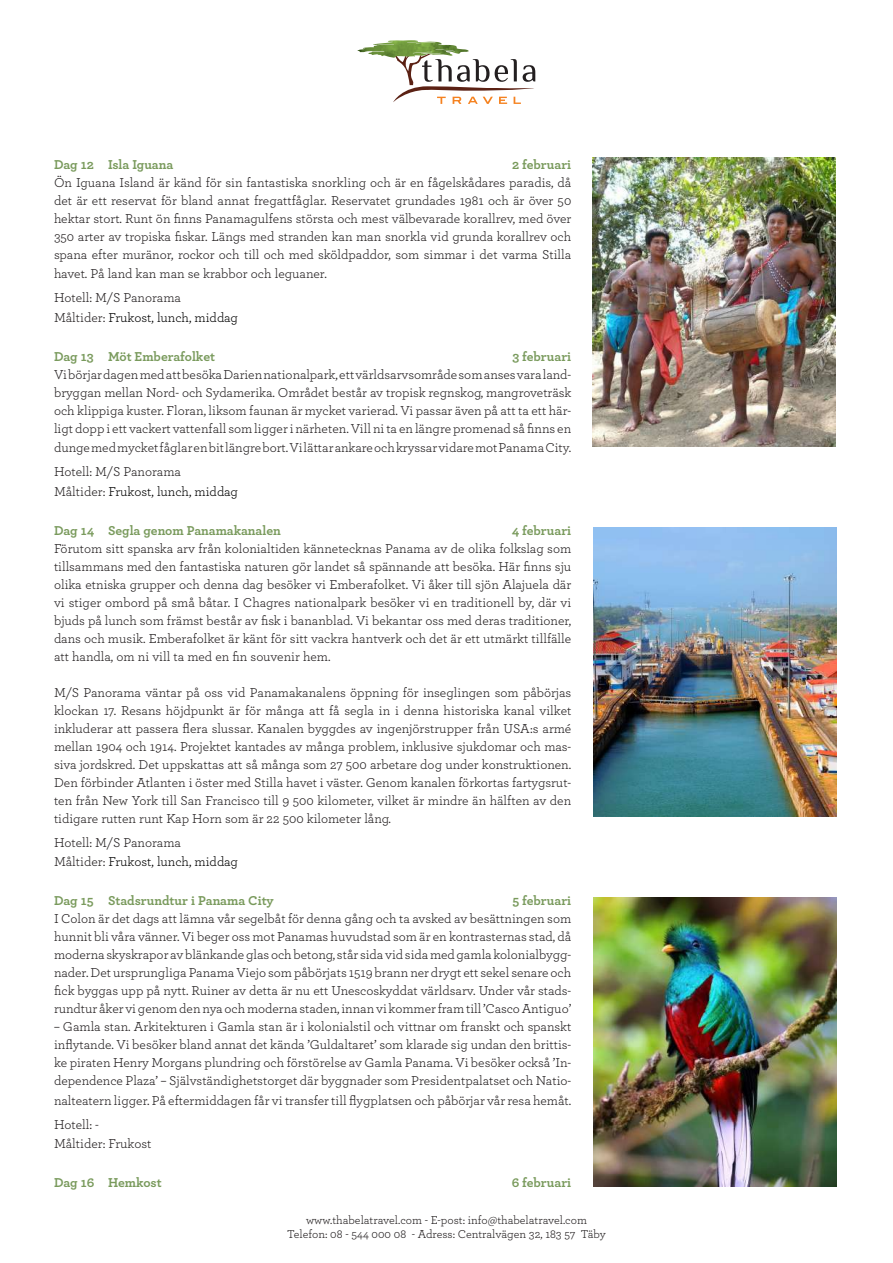
<style>
.page{position:relative;width:893px;height:1263px;background:#fff}
.page>*{position:absolute;margin:0;border:0;box-sizing:border-box;transform-origin:0 0}
.t1{font:13.5px/18px "Archer Pro";color:#231f20;text-align:justify}
.t2{font:700 13.5px "Archer Pro";color:#799a5c}
.t3{font:13.5px "Archer Pro";color:#000}
.t4{font:12px/14.4px "Archer Pro";color:#231f20;text-align:center}
.s1{color:#231f20}
.s2{color:#000}
</style>
<div class="page">
<img style="left:357px;top:40px;width:80px;height:13px">
<svg style="left:365px;top:42px;width:170px;height:62px"></svg>
<img style="left:594px;top:528px;width:243px;height:289px">
<img style="left:594px;top:898px;width:243px;height:289px">
<img style="left:593px;top:158px;width:243px;height:289px">
<p class="t2" style="left:54px;top:153px;width:121px">Dag 12 Isla Iguana</p>
<p class="t2" style="left:512px;top:153px;width:61px">2 februari</p>
<p class="t1" style="left:54px;top:172px;width:519px">Ön Iguana Island är känd för sin fantastiska snorkling och är en fågelskådares paradis, då det är ett reservat för bland annat fregattfåglar. Reservatet grundades 1981 och är över 50 hektar stort. Runt ön finns Panamagulfens största och mest välbevarade korallrev, med över 350 arter av tropiska fiskar. Längs med stranden kan man snorkla vid grunda korallrev och spana efter muränor, rockor och till och med sköldpaddor, som simmar i det varma Stilla</p>
<p class="t1" style="left:54px;top:261px;width:274px;line-height:24px">havet. På land kan man se krabbor och leguaner.<br>Hotell: M/S Panorama</p>
<p class="t3" style="left:54px;top:308px;width:186px"><span class="s1">Måltider:</span> Frukost, lunch, middag</p>
<p class="t2" style="left:54px;top:345px;width:163px">Dag 13 Möt Emberafolket</p>
<p class="t2" style="left:513px;top:345px;width:60px">3 februari</p>
<p class="t1" style="left:54px;top:364px;width:519px">Vi börjar dagen med att besöka Darien nationalpark, ett världsarvsområde som anses vara land&shy;bryggan mellan Nord- och Sydamerika. Området består av tropisk regnskog, mangroveträsk och klippiga kuster. Floran, liksom faunan är mycket varierad. Vi passar även på att ta ett här&shy;ligt dopp i ett vackert vattenfall som ligger i närheten. Vill ni ta en längre promenad så finns en</p>
<p class="t1" style="left:54px;top:435px;width:519px;line-height:24px">dunge med mycket fåglar en bit längre bort. Vi lättar ankare och kryssar vidare mot Panama City.<br>Hotell: M/S Panorama</p>
<p class="t3" style="left:54px;top:482px;width:186px"><span class="s1">Måltider:</span> Frukost, lunch, middag</p>
<p class="t2" style="left:54px;top:519px;width:228px">Dag 14 Segla genom Panamakanalen</p>
<p class="t2" style="left:512px;top:519px;width:61px">4 februari</p>
<p class="t1" style="left:54px;top:538px;width:519px">Förutom sitt spanska arv från kolonialtiden kännetecknas Panama av de olika folkslag som tillsammans med den fantastiska naturen gör landet så spännande att besöka. Här finns sju olika etniska grupper och denna dag besöker vi Emberafolket. Vi åker till sjön Alajuela där vi stiger ombord på små båtar. I Chagres nationalpark besöker vi en traditionell by, där vi bjuds på lunch som främst består av fisk i bananblad. Vi bekantar oss med deras traditioner, dans och musik. Emberafolket är känt för sitt vackra hantverk och det är ett utmärkt tillfälle att handla, om ni vill ta med en fin souvenir hem.</p>
<p class="t1" style="left:54px;top:682px;width:519px">M/S Panorama väntar på oss vid Panamakanalens öppning för inseglingen som påbörjas klockan 17. Resans höjdpunkt är för många att få segla in i denna historiska kanal vilket inkluderar att passera flera slussar. Kanalen byggdes av ingenjörstrupper från USA:s armé mellan 1904 och 1914. Projektet kantades av många problem, inklusive sjukdomar och mas&shy;siva jordskred. Det uppskattas att så många som 27 500 arbetare dog under konstruktionen.<br>Den förbinder Atlanten i öster med Stilla havet i väster. Genom kanalen förkortas fartygsrut&shy;ten från New York till San Francisco till 9 500 kilometer, vilket är mindre än hälften av den tidigare rutten runt Kap Horn som är 22 500 kilometer lång.</p>
<p class="t1" style="left:54px;top:832px;width:186px;line-height:19.5px">Hotell: M/S Panorama<br>Måltider: <span class="s2">Frukost, lunch, middag</span></p>
<p class="t2" style="left:54px;top:890px;width:221px">Dag 15 Stadsrundtur i Panama City</p>
<p class="t2" style="left:512px;top:890px;width:60px">5 februari</p>
<p class="t1" style="left:54px;top:909px;width:519px">I Colon är det dags att lämna vår segelbåt för denna gång och ta avsked av besättningen som hunnit bli våra vänner. Vi beger oss mot Panamas huvudstad som är en kontrasternas stad, då moderna skyskrapor av blänkande glas och betong, står sida vid sida med gamla kolonialbygg&shy;nader. Det ursprungliga Panama Viejo som påbörjats 1519 brann ner drygt ett sekel senare och fick byggas upp på nytt. Ruiner av detta är nu ett Unescoskyddat världsarv. Under vår stads&shy;rundtur åker vi genom den nya och moderna staden, innan vi kommer fram till ’Casco Antiguo’</p>
<p class="t1" style="left:54px;top:1017px;width:519px">– Gamla stan. Arkitekturen i Gamla stan är i kolonialstil och vittnar om franskt och spanskt inflytande. Vi besöker bland annat det kända ’Guldaltaret’ som klarade sig undan den brittis&shy;ke piraten Henry Morgans plundring och förstörelse av Gamla Panama. Vi besöker också ’In&shy;dependence Plaza’ – Självständighetstorget där byggnader som Presidentpalatset och Natio-</p>
<p class="t1" style="left:54px;top:1087px;width:519px;line-height:24px">nalteatern ligger. På eftermiddagen får vi transfer till flygplatsen och påbörjar vår resa hemåt.<br>Hotell: -</p>
<p class="t1" style="left:54px;top:1134px;width:99px">Måltider: Frukost</p>
<p class="t2" style="left:54px;top:1172px;width:109px">Dag 16 Hemkost</p>
<p class="t2" style="left:512px;top:1172px;width:61px">6 februari</p>
<p class="t4" style="left:287px;top:1212px;width:320px">www.thabelatravel.com - E-post: info@thabelatravel.com<br>Telefon: 08 - 544 000 08 - Adress: Centralvägen 32, 183 57 Täby</p>
</div>
